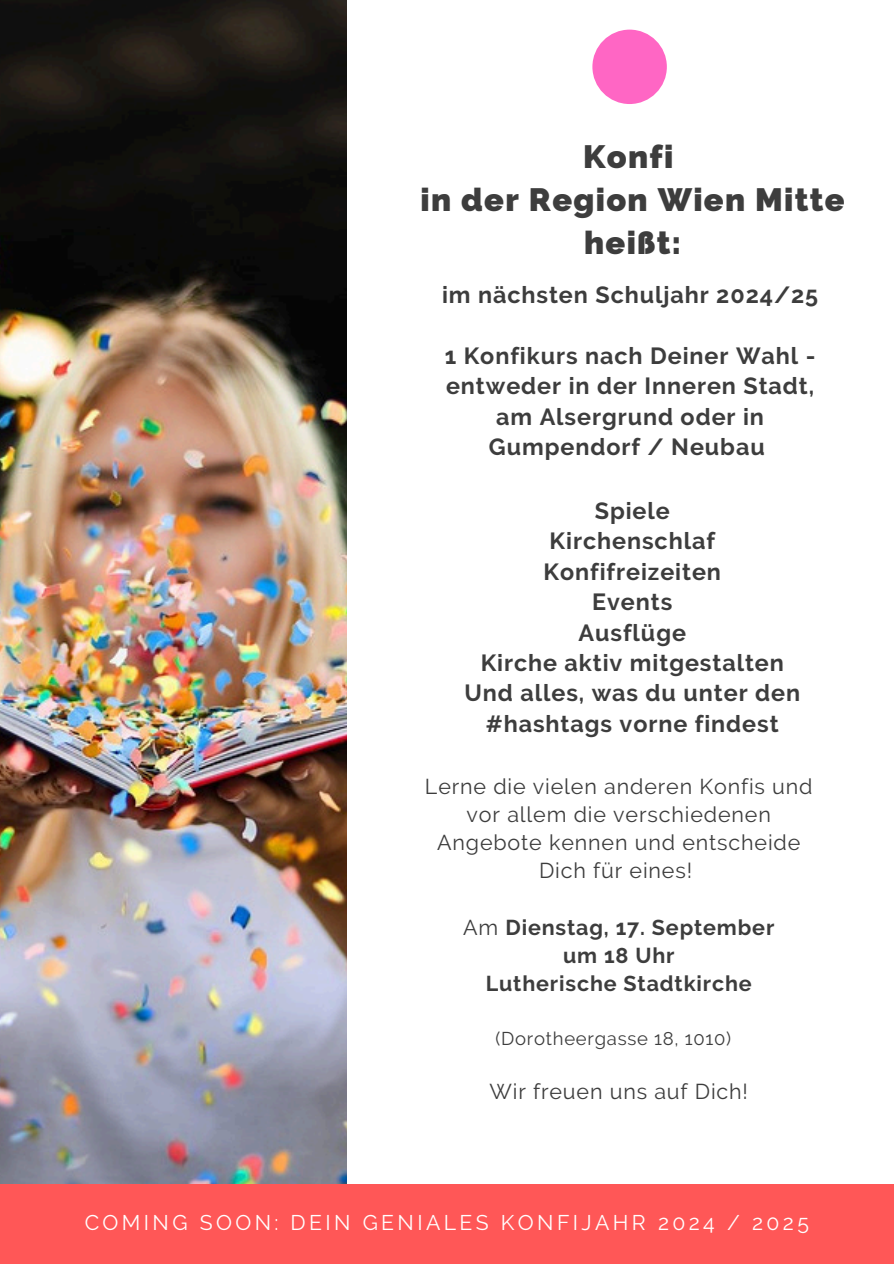
<style>
.page{position:relative;width:894px;height:1264px;background:#fff}
.page>*{position:absolute;margin:0;border:0;box-sizing:border-box;transform-origin:0 0}
.t1{font:800 32.4px/42.8px "Raleway";letter-spacing:.04em;color:#3d3d3d;text-align:center}
.t2{font:700 23.25px/30.3px "Raleway";letter-spacing:.04em;color:#3d3d3d;text-align:center}
.t3{font:21.45px/28.2px "Raleway";letter-spacing:.04em;color:#3d3d3d;text-align:center}
.t4{font:700 21.45px/28.2px "Raleway";letter-spacing:.04em;color:#3d3d3d;text-align:center}
.t5{font:21.15px "Raleway";letter-spacing:.16em;color:#fff}
.t6{font:18.45px "Raleway";letter-spacing:.04em;color:#3d3d3d}
.s1{font-weight:400}
</style>
<div class="page">
<div style="left:592px;top:30px;width:74px;height:74px;background:#ff66c4;border-radius:50%"></div>
<img style="left:0;top:0;width:346px;height:1184px">
<div style="left:0;top:1184px;width:893px;height:79px;background:#ff5757"></div>
<p class="t1" style="left:420px;top:136px;width:425px">Konfi<br>in der Region Wien Mitte heißt:</p>
<p class="t2" style="left:442px;top:279px;width:377px">im nächsten Schuljahr 2024/25</p>
<h1 class="t2" style="left:444px;top:340px;width:372px">1 Konfikurs nach Deiner Wahl - entweder in der Inneren Stadt, am Alsergrund oder in<br>Gumpendorf / Neubau</h1>
<h2 class="t2" style="left:464px;top:495px;width:337px">Spiele<br>Kirchenschlaf<br>Konfifreizeiten<br>Events<br>Ausflüge<br>Kirche aktiv mitgestalten<br>Und alles, was du unter den #hashtags vorne findest</h2>
<h3 class="t3" style="left:425px;top:772px;width:389px">Lerne die vielen anderen Konfis und vor allem die verschiedenen<br>Angebote kennen und entscheide<br>Dich für eines!</h3>
<h3 class="t4" style="left:463px;top:913px;width:312px"><span class="s1">Am</span> Dienstag, 17. September um 18 Uhr<br>Lutherische Stadtkirche</h3>
<h4 class="t6" style="left:495px;top:1027px;width:237px">(Dorotheergasse 18, 1010)</h4>
<h3 class="t3" style="left:489px;top:1077px;width:260px">Wir freuen uns auf Dich!</h3>
<h2 class="t5" style="left:85px;top:1209px;width:725px">COMING SOON: DEIN GENIALES KONFIJAHR 2024 / 2025</h2>
</div>
